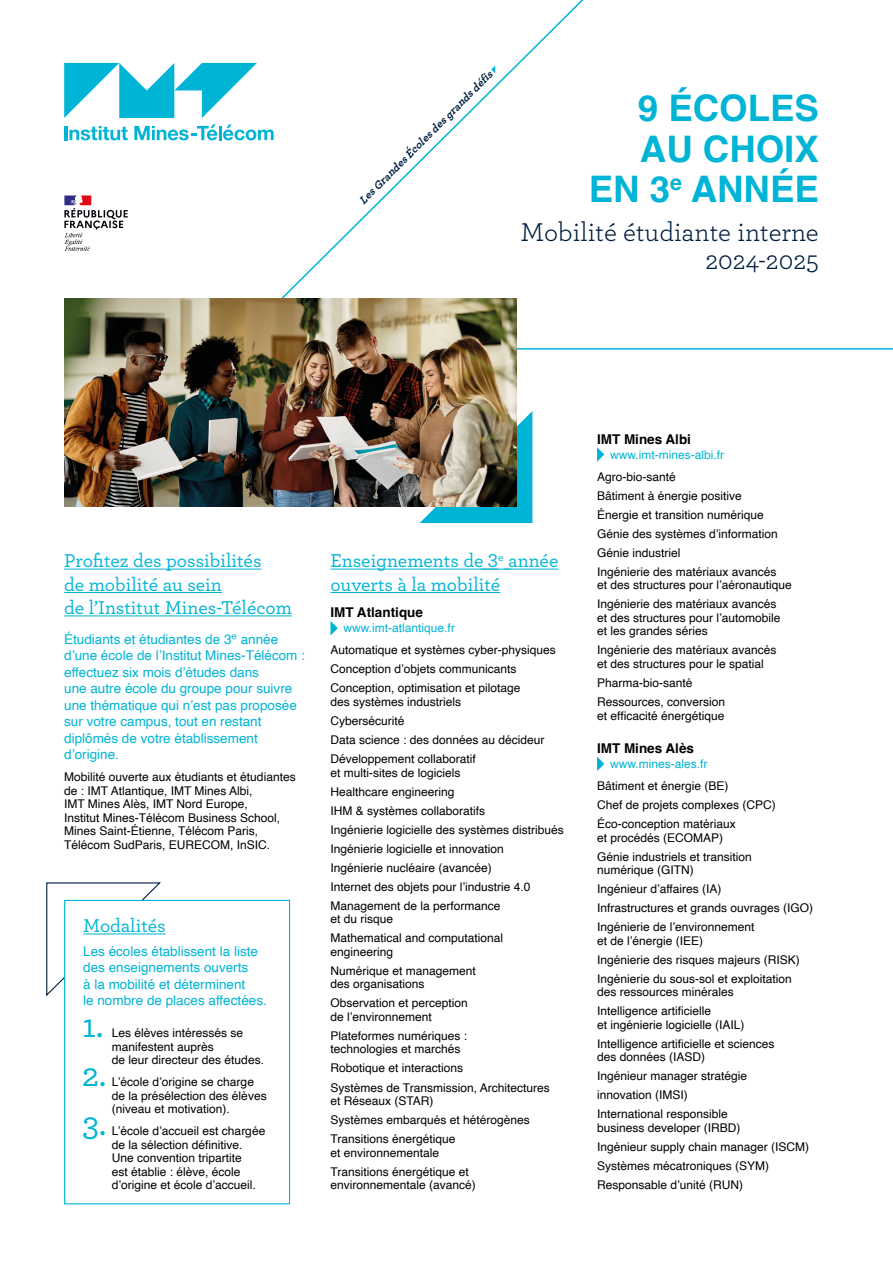
<style>
.page{position:relative;width:893px;height:1263px;background:#fff}
.page>*{position:absolute;margin:0;border:0;box-sizing:border-box;transform-origin:0 0}
.t1{font:700 36.6px/40.5px "Helvetica";color:#00b4d5;text-align:right}
.t2{font:500 34.5px/48.9px "Archer";color:#00b4d5;text-align:justify}
.t3{font:27px/28.5px "Archer";color:#001f41;text-align:right}
.t4{font:500 19.5px/23.4px "Archer";color:#00b4d5}
.t5{font:13.5px/16.5px "Helvetica";color:#00b4d5}
.t6{font:700 13.5px "Helvetica";color:#000}
.t7{font:12px/19px "Helvetica";color:#000}
.t8{font:12px "Helvetica";color:#00b4d5}
.t9{font:italic 700 11.55px "Archer";color:#001f41}
</style>
<div class="page">
<svg style="left:228px;top:0;width:665px;height:350px"></svg>
<svg style="left:46px;top:882px;width:116px;height:115px"></svg>
<div style="left:64px;top:900px;width:226px;height:304px;background:#fff;border:1px solid #00b4d5"></div>
<svg style="left:420px;top:411px;width:112px;height:112px;background:#17b4d0"></svg>
<svg style="left:64px;top:63px;width:193px;height:55px"></svg>
<hr style="left:64px;top:126px;width:3px;height:14px;background:#00b4d5">
<svg style="left:70px;top:126px;width:58px;height:14px"></svg>
<hr style="left:219px;top:126px;width:3px;height:14px;background:#00b4d5">
<svg style="left:134px;top:124px;width:83px;height:16px"></svg>
<svg style="left:223px;top:124px;width:51px;height:16px"></svg>
<svg style="left:64px;top:195px;width:64px;height:56px"></svg>
<svg style="left:491px;top:66px;width:4px;height:7px"></svg>
<img style="left:64px;top:298px;width:452px;height:208px">
<hr style="left:64px;top:569px;width:198px;height:1px;background:#00b4d5">
<hr style="left:64px;top:592px;width:158px;height:1px;background:#00b4d5">
<hr style="left:64px;top:615px;width:228px;height:1px;background:#00b4d5">
<hr style="left:330px;top:569px;width:168px;height:1px;background:#00b4d5">
<hr style="left:504px;top:569px;width:54px;height:1px;background:#00b4d5">
<hr style="left:330px;top:592px;width:170px;height:1px;background:#00b4d5">
<hr style="left:83px;top:933px;width:83px;height:1px;background:#00b4d5">
<svg style="left:330px;top:621px;width:8px;height:14px"></svg>
<svg style="left:597px;top:447px;width:7px;height:15px"></svg>
<svg style="left:597px;top:756px;width:7px;height:15px"></svg>
<hr style="left:481px;top:569px;width:30px;height:1px;background:#00b4d5">
<p class="t9" style="left:355px;top:196px;width:185px;rotate:-45deg">Les Grandes Écoles des grands défis</p>
<h1 class="t1" style="left:589px;top:92px;width:232px">9 ÉCOLES<br>AU CHOIX<br>EN 3<sup>e</sup> ANNÉE</h1>
<h3 class="t3" style="left:521px;top:216px;width:300px">Mobilité étudiante interne<br>2024-2025</h3>
<h3 class="t4" style="left:64px;top:548px;width:229px">Profitez des possibilités<br>de mobilité au sein<br>de l’Institut Mines-Télécom</h3>
<h3 class="t4" style="left:330px;top:548px;width:229px">Enseignements de 3<sup>e</sup> année ouverts à la mobilité</h3>
<p class="t6" style="left:330px;top:604px;width:94px">IMT Atlantique</p>
<p class="t8" style="left:344px;top:619px;width:113px">www.imt-atlantique.fr</p>
<p class="t7" style="left:330px;top:641px;width:227px">Automatique et systèmes cyber-physiques<br>Conception d’objets communicants<br>Conception, optimisation et pilotage</p>
<p class="t7" style="left:330px;top:692px;width:216px">des systèmes industriels<br>Cybersécurité<br>Data science : des données au décideur<br>Développement collaboratif</p>
<p class="t7" style="left:330px;top:763px;width:235px">et multi-sites de logiciels<br>Healthcare engineering<br>IHM &amp; systèmes collaboratifs<br>Ingénierie logicielle des systèmes distribués Ingénierie logicielle et innovation<br>Ingénierie nucléaire (avancée)<br>Internet des objets pour l’industrie 4.0<br>Management de la performance</p>
<p class="t7" style="left:330px;top:910px;width:174px">et du risque<br>Mathematical and computational</p>
<p class="t7" style="left:330px;top:942px;width:147px">engineering<br>Numérique et management</p>
<p class="t7" style="left:330px;top:975px;width:139px">des organisations<br>Observation et perception</p>
<p class="t7" style="left:330px;top:1007px;width:138px">de l’environnement<br>Plateformes numériques :</p>
<p class="t7" style="left:330px;top:1040px;width:221px">technologies et marchés<br>Robotique et interactions<br>Systèmes de Transmission, Architectures</p>
<p class="t7" style="left:330px;top:1092px;width:201px">et Réseaux (STAR)<br>Systèmes embarqués et hétérogènes<br>Transitions énergétique</p>
<p class="t7" style="left:330px;top:1143px;width:140px">et environnementale<br>Transitions énergétique et</p>
<p class="t7" style="left:330px;top:1176px;width:147px">environnementale (avancé)</p>
<p class="t5" style="left:64px;top:631px;width:242px">Étudiants et étudiantes de 3ᵉ année d’une école de l’Institut Mines-Télécom : effectuez six mois d’études dans<br>une autre école du groupe pour suivre une thématique qui n’est pas proposée sur votre campus, tout en restant diplômés de votre établissement d’origine.</p>
<p class="t7" style="left:64px;top:771px;width:233px;line-height:13.5px">Mobilité ouverte aux étudiants et étudiantes de : IMT Atlantique, IMT Mines Albi,<br>IMT Mines Alès, IMT Nord Europe,<br>Institut Mines-Télécom Business School, Mines Saint-Étienne, Télécom Paris, Télécom SudParis, EURECOM, InSIC.</p>
<h3 class="t4" style="left:83px;top:913px;width:84px">Modalités</h3>
<p class="t5" style="left:83px;top:943px;width:185px">Les écoles établissent la liste des enseignements ouverts<br>à la mobilité et déterminent<br>le nombre de places affectées.</p>
<h2 class="t2" style="left:82px;top:999px;width:26px">1.<br>2.<br>3.</h2>
<p class="t7" style="left:112px;top:1027px;width:154px;line-height:13.5px">Les élèves intéressés se manifestent auprès<br>de leur directeur des études.</p>
<p class="t7" style="left:112px;top:1076px;width:156px;line-height:13.5px">L’école d’origine se charge de la présélection des élèves (niveau et motivation).</p>
<p class="t7" style="left:112px;top:1125px;width:155px;line-height:13.5px">L’école d’accueil est chargée de la sélection définitive.<br>Une convention tripartite<br>est établie : élève, école d’origine et école d’accueil.</p>
<p class="t6" style="left:597px;top:431px;width:96px">IMT Mines Albi</p>
<p class="t8" style="left:610px;top:445px;width:116px">www.imt-mines-albi.fr</p>
<p class="t7" style="left:597px;top:467px;width:182px">Agro-bio-santé<br>Bâtiment à énergie positive<br>Énergie et transition numérique<br>Génie des systèmes d’information<br>Génie industriel<br>Ingénierie des matériaux avancés</p>
<p class="t7" style="left:597px;top:576px;width:196px">et des structures pour l’aéronautique<br>Ingénierie des matériaux avancés</p>
<p class="t7" style="left:597px;top:611px;width:185px;line-height:13.5px">et des structures pour l’automobile et les grandes séries</p>
<p class="t7" style="left:597px;top:644px;width:181px;line-height:13.5px">Ingénierie des matériaux avancés et des structures pour le spatial</p>
<p class="t7" style="left:597px;top:674px;width:130px">Pharma-bio-santé<br>Ressources, conversion</p>
<p class="t7" style="left:597px;top:706px;width:129px">et efficacité énergétique</p>
<p class="t6" style="left:597px;top:740px;width:99px">IMT Mines Alès</p>
<p class="t8" style="left:610px;top:754px;width:99px">www.mines-ales.fr</p>
<p class="t7" style="left:597px;top:777px;width:180px">Bâtiment et énergie (BE)<br>Chef de projets complexes (CPC)<br>Éco-conception matériaux</p>
<p class="t7" style="left:597px;top:828px;width:156px">et procédés (ECOMAP)<br>Génie industriels et transition</p>
<p class="t7" style="left:597px;top:861px;width:218px">numérique (GITN)<br>Ingénieur d’affaires (IA)<br>Infrastructures et grands ouvrages (IGO)<br>Ingénierie de l’environnement</p>
<p class="t7" style="left:597px;top:931px;width:204px">et de l’énergie (IEE)<br>Ingénierie des risques majeurs (RISK)<br>Ingénierie du sous-sol et exploitation</p>
<p class="t7" style="left:597px;top:983px;width:138px">des ressources minérales<br>Intelligence artificielle</p>
<p class="t7" style="left:597px;top:1015px;width:179px">et ingénierie logicielle (IAIL)<br>Intelligence artificielle et sciences</p>
<p class="t7" style="left:597px;top:1048px;width:152px">des données (IASD)<br>Ingénieur manager stratégie innovation (IMSI)<br>International responsible</p>
<p class="t7" style="left:597px;top:1118px;width:214px">business developer (IRBD)<br>Ingénieur supply chain manager (ISCM)<br>Systèmes mécatroniques (SYM)<br>Responsable d’unité (RUN)</p>
</div>
